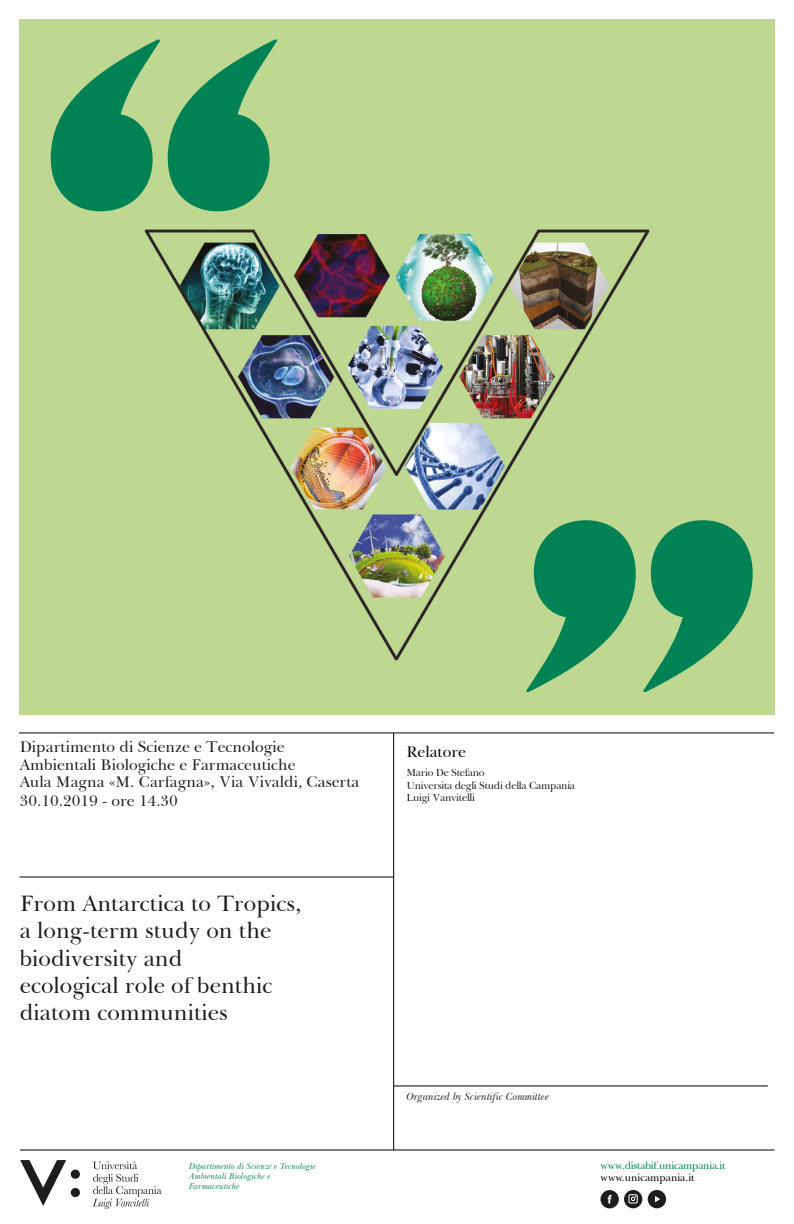
<style>
.page{position:relative;width:794px;height:1224px;background:#fff}
.page>*{position:absolute;margin:0;border:0;box-sizing:border-box;transform-origin:0 0}
.t1{font:22.75px/27.3px "Baskerville BT";color:#1d1d1b}
.t2{font:15.75px/18.9px "Baskerville BT";color:#1d1d1b}
.t3{font:15.75px "Baskerville BT";color:#000}
.t4{font:10.5px/12.6px "Baskerville BT";letter-spacing:-.025em;color:#1d1d1b}
.t5{font:italic 10.5px "Baskerville BT";color:#1d1d1b}
.t6{font:10.5px "Baskerville BT";letter-spacing:-.025em;color:#008256}
.t7{font:10.5px "Baskerville BT";color:#000}
.t8{font:italic 8.66px/10px "Baskerville BT";letter-spacing:.005em;color:#008255}
</style>
<div class="page">
<img style="left:20px;top:19px;width:754px;height:695px">
<hr style="left:20px;top:1149px;width:754px;height:1px;background:#000">
<hr style="left:393px;top:732px;width:1px;height:417px;background:#000">
<svg style="left:20px;top:1160px;width:46px;height:45px"></svg>
<div style="left:71px;top:1169px;width:9px;height:9px;background:#1d1d1b;border-radius:50%"></div>
<div style="left:71px;top:1187px;width:9px;height:9px;background:#1d1d1b;border-radius:50%"></div>
<svg style="left:92px;top:1161px;width:69px;height:47px"></svg>
<hr style="left:19px;top:732px;width:755px;height:1px;background:#000">
<hr style="left:19px;top:876px;width:374px;height:1px;background:#000">
<svg style="left:600px;top:1189px;width:19px;height:19px"></svg>
<svg style="left:607px;top:1194px;width:5px;height:9px"></svg>
<svg style="left:647px;top:1189px;width:19px;height:19px"></svg>
<svg style="left:655px;top:1195px;width:5px;height:7px"></svg>
<svg style="left:624px;top:1189px;width:18px;height:19px"></svg>
<div style="left:628px;top:1194px;width:9px;height:9px;border:1px solid #fff"></div>
<svg style="left:631px;top:1195px;width:5px;height:5px"></svg>
<hr style="left:394px;top:1085px;width:374px;height:1px;background:#000">
<svg style="left:51px;top:39px;width:227px;height:172px;background:#51a66e"></svg>
<svg style="left:525px;top:520px;width:227px;height:172px;background:#51a66e"></svg>
<p class="t2" style="left:20px;top:736px;width:277px">Dipartimento di Scienze e Tecnologie<br>Ambientali Biologiche e Farmaceutiche</p>
<p class="t2" style="left:20px;top:772px;width:341px">Aula Magna «M. Carfagna», Via Vivaldi, Caserta<br>30.10.2019 - ore 14.30</p>
<h1 class="t1" style="left:20px;top:889px;width:283px">From Antarctica to Tropics, a long-term study on the biodiversity and<br>ecological role of benthic diatom communities</h1>
<p class="t8" style="left:189px;top:1160px;width:129px">Dipartimento di Scienze e Tecnologie<br>Ambientali Biologiche e<br>Farmaceutiche</p>
<p class="t3" style="left:406px;top:741px;width:61px">Relatore</p>
<p class="t4" style="left:406px;top:766px;width:170px">Mario De Stefano<br>Universita degli Studi della Campania<br>Luigi Vanvitelli</p>
<p class="t5" style="left:406px;top:1090px;width:144px">Organized by Scientific Committee</p>
<p class="t6" style="left:600px;top:1158px;width:127px">www.distabif.unicampania.it</p>
<p class="t7" style="left:600px;top:1171px;width:96px">www.unicampania.it</p>
</div>
